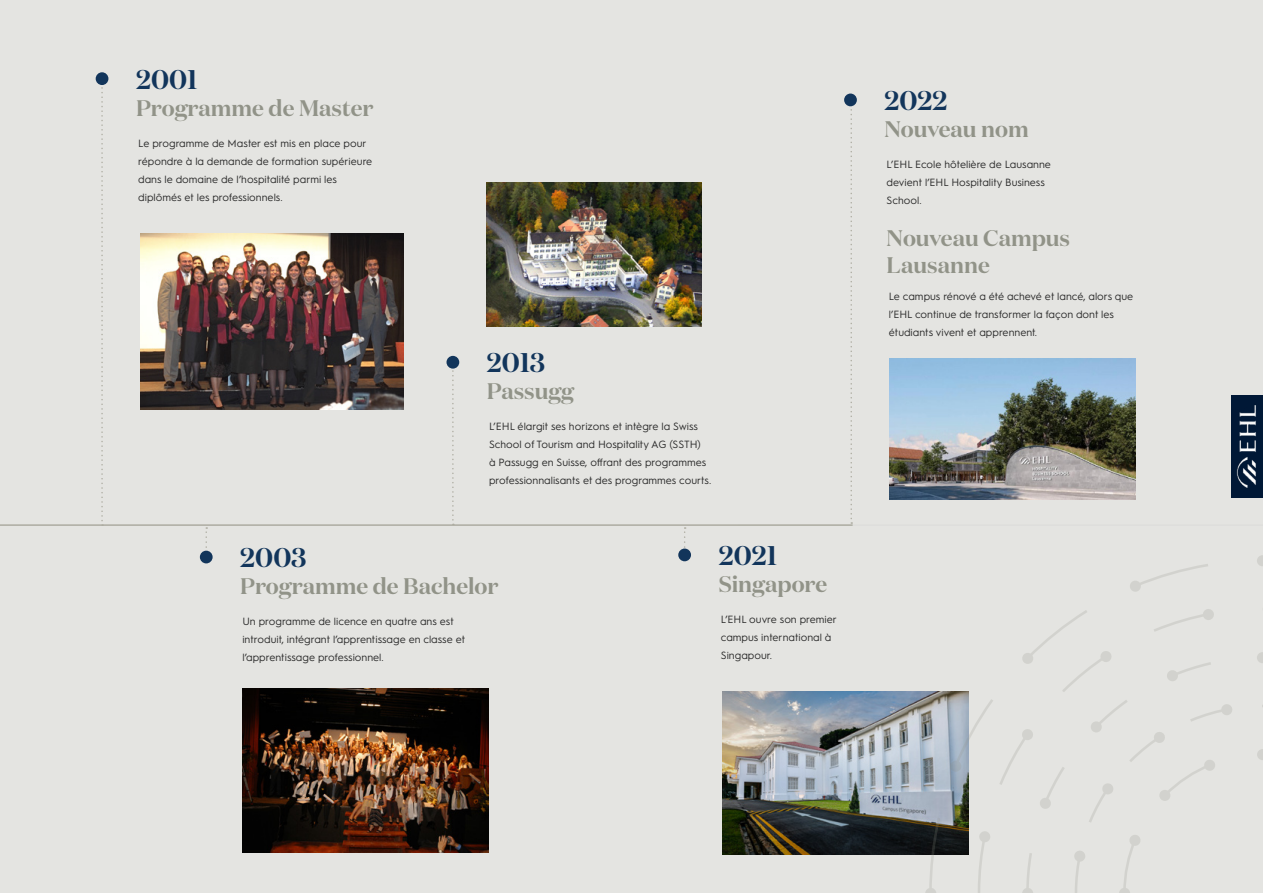
<style>
.page{position:relative;width:1263px;height:893px;background:#e4e4e1}
.page>*{position:absolute;margin:0;border:0;box-sizing:border-box;transform-origin:0 0}
.t1{font:600 27px "Domaine Display";color:#12355b}
.t2{font:600 22.5px/27px "Domaine Display";color:#919388}
.t3{font:10.5px/18px "Hurme Geometric Sans 1";color:#292929}
</style>
<div class="page">
<svg style="left:101px;top:87px;width:2px;height:435px"></svg>
<div style="left:96px;top:72px;width:12px;height:13px;background:#12355b;border-radius:50%"></div>
<svg style="left:850px;top:106px;width:2px;height:418px"></svg>
<div style="left:844px;top:94px;width:13px;height:12px;background:#12355b;border-radius:50%"></div>
<hr style="left:738px;top:524px;width:525px;height:2px;background:#dededc">
<img style="left:1231px;top:395px;width:32px;height:103px">
<img style="left:140px;top:234px;width:263px;height:175px">
<img style="left:242px;top:689px;width:246px;height:163px">
<svg style="left:205px;top:527px;width:2px;height:24px"></svg>
<div style="left:200px;top:551px;width:13px;height:12px;background:#12355b;border-radius:50%"></div>
<svg style="left:452px;top:370px;width:2px;height:154px"></svg>
<div style="left:446px;top:356px;width:13px;height:13px;background:#12355b;border-radius:50%"></div>
<svg style="left:684px;top:527px;width:2px;height:22px"></svg>
<div style="left:678px;top:549px;width:13px;height:12px;background:#12355b;border-radius:50%"></div>
<img style="left:487px;top:183px;width:215px;height:143px">
<img style="left:890px;top:358px;width:245px;height:141px">
<img style="left:723px;top:691px;width:202px;height:164px">
<hr style="left:0;top:524px;width:853px;height:2px;background:#adaca1">
<svg style="left:925px;top:555px;width:338px;height:338px"></svg>
<svg style="left:929px;top:559px;width:334px;height:334px"></svg>
<h1 class="t1" style="left:136px;top:62px;width:63px">2001</h1>
<h2 class="t2" style="left:136px;top:94px;width:239px">Programme de Master</h2>
<p class="t3" style="left:138px;top:133px;width:236px">Le programme de Master est mis en place pour répondre à la demande de formation supérieure dans le domaine de l’hospitalité parmi les diplômés et les professionnels.</p>
<h1 class="t1" style="left:487px;top:345px;width:60px">2013</h1>
<h2 class="t2" style="left:487px;top:377px;width:89px">Passugg</h2>
<p class="t3" style="left:489px;top:416px;width:224px">L’EHL élargit ses horizons et intègre la Swiss School of Tourism and Hospitality AG (SSTH)<br>à Passugg en Suisse, offrant des programmes professionnalisants et des programmes courts.</p>
<h1 class="t1" style="left:240px;top:541px;width:67px">2003</h1>
<h2 class="t2" style="left:240px;top:573px;width:260px">Programme de Bachelor</h2>
<p class="t3" style="left:242px;top:612px;width:224px">Un programme de licence en quatre ans est introduit, intégrant l’apprentissage en classe et l’apprentissage professionnel.</p>
<h1 class="t1" style="left:719px;top:539px;width:60px">2021</h1>
<h2 class="t2" style="left:719px;top:571px;width:110px">Singapore</h2>
<p class="t3" style="left:721px;top:610px;width:118px">L’EHL ouvre son premier campus international à<br>Singapour.</p>
<h1 class="t1" style="left:884px;top:84px;width:65px">2022</h1>
<h2 class="t2" style="left:884px;top:116px;width:146px">Nouveau nom</h2>
<p class="t3" style="left:887px;top:155px;width:166px">L’EHL Ecole hôtelière de Lausanne devient l’EHL Hospitality Business<br>School.</p>
<h2 class="t2" style="left:887px;top:224px;width:185px">Nouveau Campus<br>Lausanne</h2>
<p class="t3" style="left:889px;top:286px;width:246px">Le campus rénové a été achevé et lancé, alors que l’EHL continue de transformer la façon dont les étudiants vivent et apprennent.</p>
</div>
